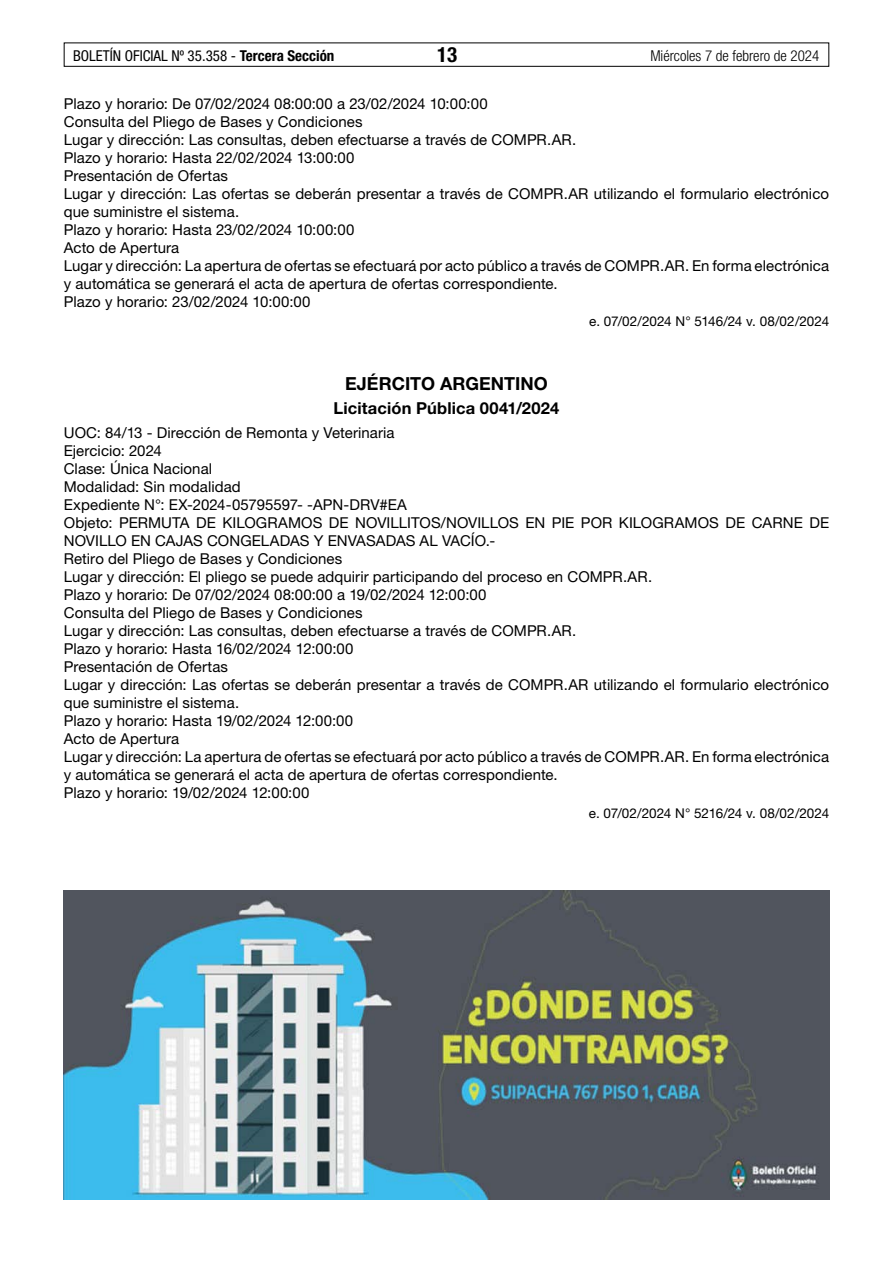
<style>
.page{position:relative;width:893px;height:1263px;background:#fff}
.page>*{position:absolute;margin:0;border:0;box-sizing:border-box;transform-origin:0 0}
.t1{font:700 condensed 21px "Helvetica Neue LT Std";color:#000}
.t2{font:700 18px "Helvetica Neue LT Std";color:#000}
.t3{font:700 16.5px "Helvetica Neue LT Std";letter-spacing:.01em;color:#000}
.t4{font:15px/18px "Helvetica Neue LT Std";letter-spacing:.005em;color:#000}
.t5{font:condensed 15px "Helvetica Neue LT Std";color:#000}
.t6{font:300 condensed 15px "Helvetica Neue LT Std";color:#000}
.t7{font:13.5px "Helvetica Neue LT Std";letter-spacing:-.005em;color:#000}
.s1{font-weight:700}
</style>
<div class="page">
<div style="left:64px;top:43px;width:765px;height:24px;border:1px solid #000"></div>
<img style="left:64px;top:891px;width:765px;height:308px">
<p class="t5" style="left:73px;top:47px;width:263px">BOLETÍN OFICIAL Nº 35.358 - <span class="s1">Tercera Sección</span></p>
<h1 class="t1" style="left:437px;top:42px;width:22px">13</h1>
<p class="t6" style="left:650px;top:47px;width:170px">Miércoles 7 de febrero de 2024</p>
<p class="t4" style="left:64px;top:94px;width:767px">Plazo y horario: De 07/02/2024 08:00:00 a 23/02/2024 10:00:00<br>Consulta del Pliego de Bases y Condiciones<br>Lugar y dirección: Las consultas, deben efectuarse a través de COMPR.AR.<br>Plazo y horario: Hasta 22/02/2024 13:00:00<br>Presentación de Ofertas<br>Lugar y dirección: Las ofertas se deberán presentar a través de COMPR.AR utilizando el formulario electrónico que suministre el sistema.<br>Plazo y horario: Hasta 23/02/2024 10:00:00<br>Acto de Apertura<br>Lugar y dirección: La apertura de ofertas se efectuará por acto público a través de COMPR.AR. En forma electrónica y automática se generará el acta de apertura de ofertas correspondiente.<br>Plazo y horario: 23/02/2024 10:00:00</p>
<p class="t7" style="left:589px;top:313px;width:242px">e. 07/02/2024 N° 5146/24 v. 08/02/2024</p>
<p class="t2" style="left:345px;top:372px;width:204px">EJÉRCITO ARGENTINO</p>
<p class="t3" style="left:333px;top:398px;width:227px">Licitación Pública 0041/2024</p>
<p class="t4" style="left:64px;top:424px;width:767px">UOC: 84/13 - Dirección de Remonta y Veterinaria<br>Ejercicio: 2024<br>Clase: Única Nacional<br>Modalidad: Sin modalidad<br>Expediente N°: EX-2024-05795597- -APN-DRV#EA<br>Objeto: PERMUTA DE KILOGRAMOS DE NOVILLITOS/NOVILLOS EN PIE POR KILOGRAMOS DE CARNE DE NOVILLO EN CAJAS CONGELADAS Y ENVASADAS AL VACÍO.-<br>Retiro del Pliego de Bases y Condiciones<br>Lugar y dirección: El pliego se puede adquirir participando del proceso en COMPR.AR.<br>Plazo y horario: De 07/02/2024 08:00:00 a 19/02/2024 12:00:00<br>Consulta del Pliego de Bases y Condiciones<br>Lugar y dirección: Las consultas, deben efectuarse a través de COMPR.AR.<br>Plazo y horario: Hasta 16/02/2024 12:00:00<br>Presentación de Ofertas<br>Lugar y dirección: Las ofertas se deberán presentar a través de COMPR.AR utilizando el formulario electrónico que suministre el sistema.<br>Plazo y horario: Hasta 19/02/2024 12:00:00<br>Acto de Apertura<br>Lugar y dirección: La apertura de ofertas se efectuará por acto público a través de COMPR.AR. En forma electrónica y automática se generará el acta de apertura de ofertas correspondiente.<br>Plazo y horario: 19/02/2024 12:00:00</p>
<p class="t7" style="left:589px;top:805px;width:242px">e. 07/02/2024 N° 5216/24 v. 08/02/2024</p>
</div>
